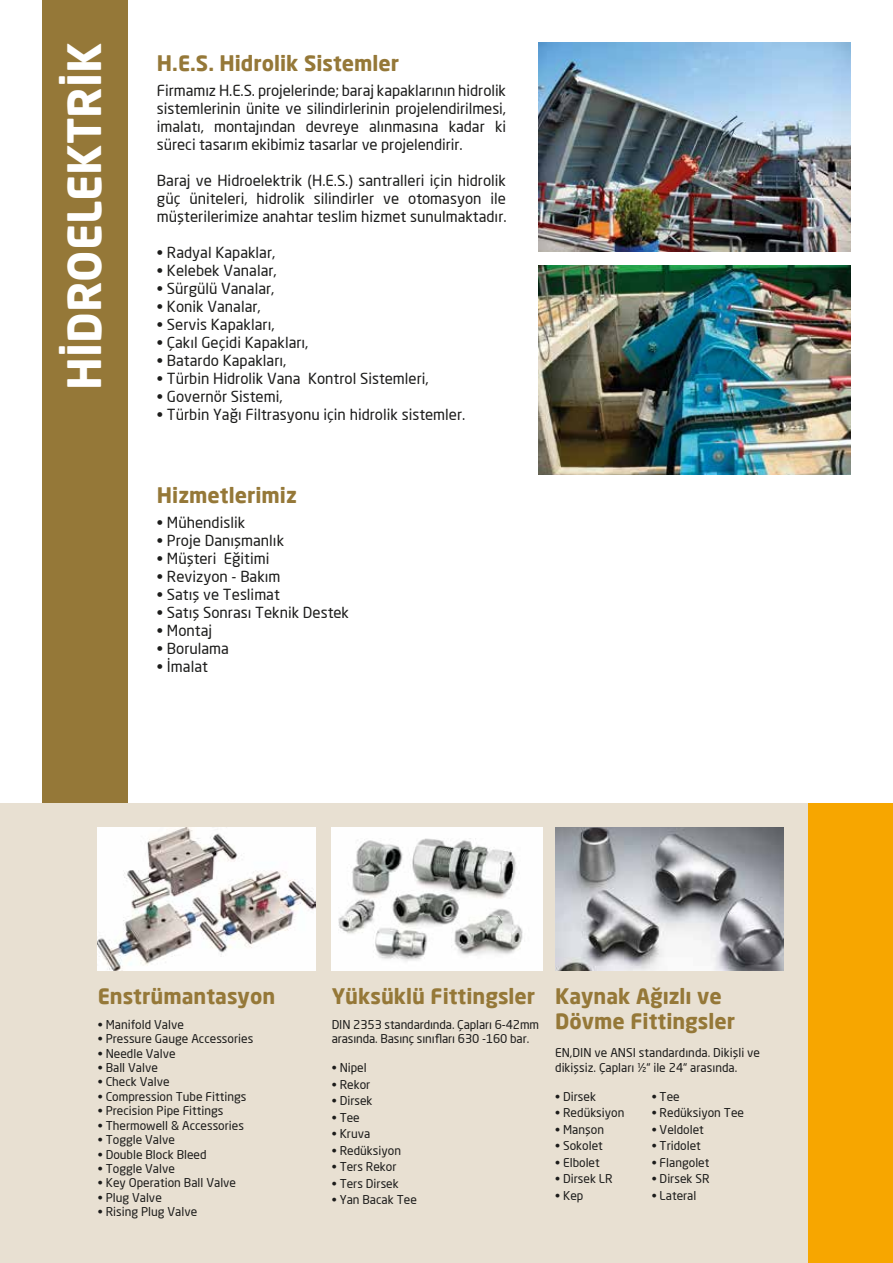
<style>
.page{position:relative;width:893px;height:1263px;background:#fff}
.page>*{position:absolute;margin:0;border:0;box-sizing:border-box;transform-origin:0 0}
.t1{font:700 45px "Neo Sans Pro";color:#fff}
.t2{font:700 21px "Neo Sans Pro";color:#957838}
.t3{font:15px/18px "Neo Sans Pro";color:#1c1c1b;text-align:justify}
.t4{font:12px "Neo Sans Pro";color:#1c1c1b}
.s1{font-weight:700;font-size:21px;color:#957838}
</style>
<div class="page">
<div style="left:43px;top:0;width:85px;height:804px;background:#957838"></div>
<div style="left:0;top:804px;width:893px;height:459px;background:#f7a600"></div>
<div style="left:0;top:804px;width:808px;height:459px;background:#e8e0d2"></div>
<img style="left:98px;top:828px;width:217px;height:142px">
<img style="left:555px;top:828px;width:228px;height:39px">
<img style="left:539px;top:43px;width:311px;height:208px">
<svg style="left:497px;top:867px;width:287px;height:104px;background:#adadb0"></svg>
<img style="left:332px;top:828px;width:210px;height:142px">
<img style="left:539px;top:266px;width:311px;height:208px">
<h1 class="t1" style="left:56px;top:390px;width:349px;rotate:-90deg">HİDROELEKTRİK</h1>
<h2 class="t2" style="left:157px;top:49px;width:244px">H.E.S. Hidrolik Sistemler</h2>
<p class="t3" style="left:157px;top:82px;width:351px">Firmamız H.E.S. projelerinde; baraj kapaklarının hidrolik sistemlerinin ünite ve silindirlerinin projelendirilmesi, imalatı, montajından devreye alınmasına kadar ki süreci tasarım ekibimiz tasarlar ve projelendirir.</p>
<p class="t3" style="left:157px;top:172px;width:351px">Baraj ve Hidroelektrik (H.E.S.) santralleri için hidrolik güç üniteleri, hidrolik silindirler ve otomasyon ile müşterilerimize anahtar teslim hizmet sunulmaktadır.</p>
<p class="t3" style="left:157px;top:244px;width:120px">• Radyal Kapaklar,</p>
<p class="t3" style="left:157px;top:262px;width:121px">• Kelebek Vanalar,</p>
<p class="t3" style="left:157px;top:280px;width:119px">• Sürgülü Vanalar,</p>
<p class="t3" style="left:157px;top:298px;width:105px">• Konik Vanalar,</p>
<p class="t3" style="left:157px;top:316px;width:119px">• Servis Kapakları,</p>
<p class="t3" style="left:157px;top:334px;width:153px">• Çakıl Geçidi Kapakları,</p>
<p class="t3" style="left:157px;top:352px;width:131px">• Batardo Kapakları,</p>
<p class="t3" style="left:157px;top:370px;width:273px">• Türbin Hidrolik Vana Kontrol Sistemleri,</p>
<p class="t3" style="left:157px;top:388px;width:127px">• Governör Sistemi,</p>
<p class="t3" style="left:157px;top:406px;width:310px">• Türbin Yağı Filtrasyonu için hidrolik sistemler.</p>
<h2 class="t2" style="left:157px;top:482px;width:141px">Hizmetlerimiz</h2>
<p class="t3" style="left:157px;top:513px;width:90px">• Mühendislik</p>
<p class="t3" style="left:157px;top:531px;width:129px">• Proje Danışmanlık</p>
<p class="t3" style="left:157px;top:549px;width:114px">• Müşteri Eğitimi</p>
<p class="t3" style="left:157px;top:567px;width:125px">• Revizyon - Bakım</p>
<p class="t3" style="left:157px;top:585px;width:124px">• Satış ve Teslimat</p>
<p class="t3" style="left:157px;top:603px;width:194px">• Satış Sonrası Teknik Destek</p>
<p class="t3" style="left:157px;top:621px;width:57px">• Montaj</p>
<p class="t3" style="left:157px;top:639px;width:74px">• Borulama</p>
<p class="t3" style="left:157px;top:657px;width:52px">• İmalat</p>
<h2 class="t2" style="left:98px;top:983px;width:179px">Enstrümantasyon</h2>
<h2 class="t2" style="left:332px;top:983px;width:392px">Yüksüklü Fittingsler Kaynak Ağızlı ve</h2>
<p class="t4" style="left:332px;top:1017px;width:405px">DIN 2353 standardında. Çapları 6-42mm <span class="s1">Dövme Fittingsler</span></p>
<p class="t4" style="left:332px;top:1031px;width:199px">arasında. Basınç sınıfları 630 -160 bar.</p>
<p class="t4" style="left:555px;top:1045px;width:206px">EN,DIN ve ANSI standardında. Dikişli ve</p>
<p class="t4" style="left:555px;top:1060px;width:184px">dikişsiz. Çapları ½“ ile 24“ arasında.</p>
<p class="t4" style="left:98px;top:1017px;width:88px">• Manifold Valve</p>
<p class="t4" style="left:98px;top:1031px;width:157px">• Pressure Gauge Accessories</p>
<p class="t4" style="left:98px;top:1046px;width:79px">• Needle Valve</p>
<p class="t4" style="left:98px;top:1060px;width:62px">• Ball Valve</p>
<p class="t4" style="left:98px;top:1075px;width:73px">• Check Valve</p>
<p class="t4" style="left:98px;top:1089px;width:150px">• Compression Tube Fittings</p>
<p class="t4" style="left:98px;top:1103px;width:127px">• Precision Pipe Fittings</p>
<p class="t4" style="left:98px;top:1118px;width:148px">• Thermowell &amp; Accessories</p>
<p class="t4" style="left:98px;top:1132px;width:79px">• Toggle Valve</p>
<p class="t4" style="left:98px;top:1147px;width:110px">• Double Block Bleed</p>
<p class="t4" style="left:98px;top:1161px;width:79px">• Toggle Valve</p>
<p class="t4" style="left:98px;top:1175px;width:140px">• Key Operation Ball Valve</p>
<p class="t4" style="left:98px;top:1190px;width:66px">• Plug Valve</p>
<p class="t4" style="left:98px;top:1204px;width:101px">• Rising Plug Valve</p>
<p class="t4" style="left:332px;top:1060px;width:37px">• Nipel</p>
<p class="t4" style="left:332px;top:1077px;width:40px">• Rekor</p>
<p class="t4" style="left:332px;top:1093px;width:42px">• Dirsek</p>
<p class="t4" style="left:332px;top:1110px;width:30px">• Tee</p>
<p class="t4" style="left:332px;top:1126px;width:40px">• Kruva</p>
<p class="t4" style="left:332px;top:1143px;width:71px">• Redüksiyon</p>
<p class="t4" style="left:332px;top:1159px;width:66px">• Ters Rekor</p>
<p class="t4" style="left:332px;top:1176px;width:69px">• Ters Dirsek</p>
<p class="t4" style="left:332px;top:1192px;width:87px">• Yan Bacak Tee</p>
<p class="t4" style="left:555px;top:1089px;width:42px">• Dirsek</p>
<p class="t4" style="left:652px;top:1089px;width:30px">• Tee</p>
<p class="t4" style="left:555px;top:1105px;width:71px">• Redüksiyon</p>
<p class="t4" style="left:652px;top:1105px;width:94px">• Redüksiyon Tee</p>
<p class="t4" style="left:555px;top:1122px;width:50px">• Manşon</p>
<p class="t4" style="left:652px;top:1122px;width:54px">• Veldolet</p>
<p class="t4" style="left:555px;top:1138px;width:49px">• Sokolet</p>
<p class="t4" style="left:652px;top:1138px;width:51px">• Tridolet</p>
<p class="t4" style="left:555px;top:1155px;width:46px">• Elbolet</p>
<p class="t4" style="left:652px;top:1155px;width:59px">• Flangolet</p>
<p class="t4" style="left:555px;top:1171px;width:59px">• Dirsek LR</p>
<p class="t4" style="left:652px;top:1171px;width:59px">• Dirsek SR</p>
<p class="t4" style="left:555px;top:1188px;width:30px">• Kep</p>
<p class="t4" style="left:652px;top:1188px;width:46px">• Lateral</p>
</div>
